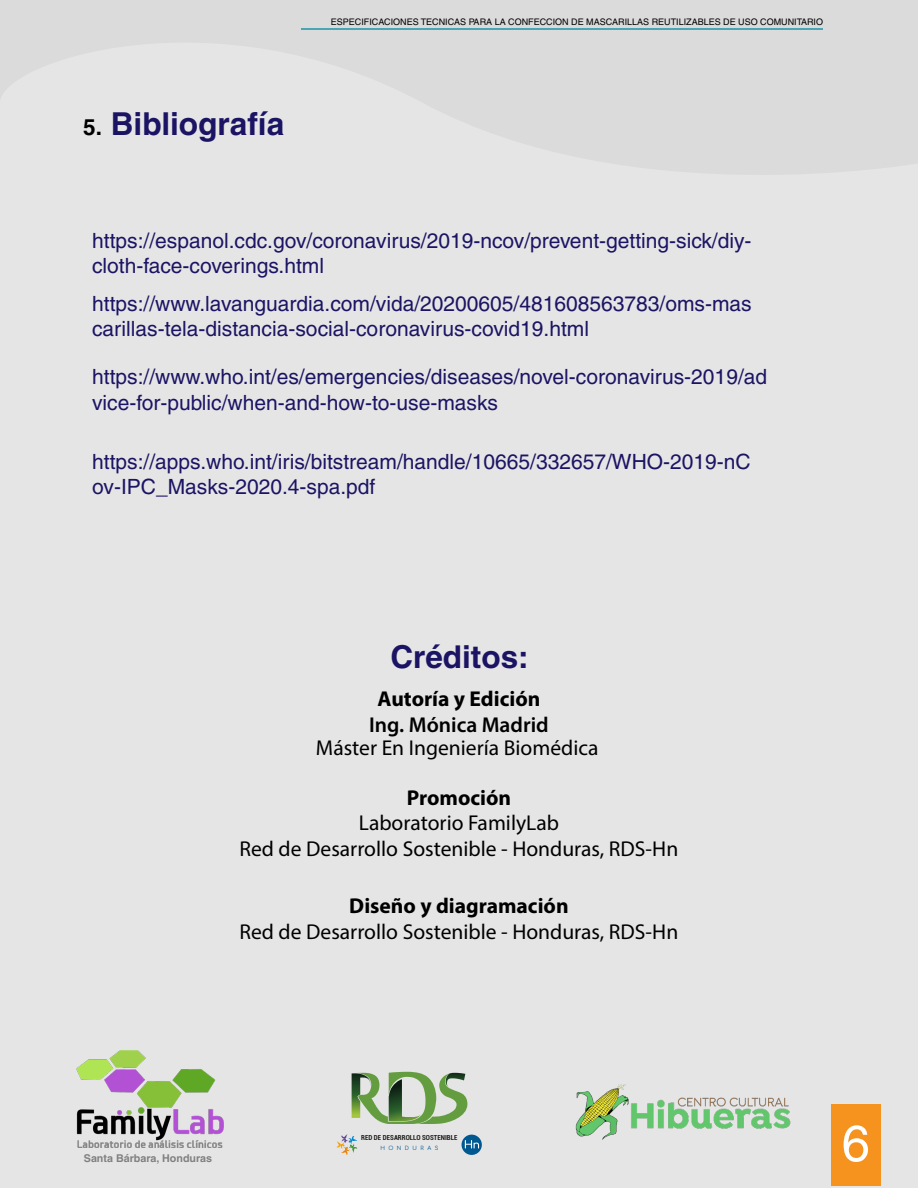
<style>
.page{position:relative;width:918px;height:1188px;background:#fff}
.page>*{position:absolute;margin:0;border:0;box-sizing:border-box;transform-origin:0 0}
.t1{font:50.85px "Helvetica";color:#fff}
.t2{font:700 31.65px "Helvetica";color:#1b1464}
.t3{font:700 31.5px "Helvetica";color:#1b1464}
.t4{font:21.6px "Myriad Pro";color:#000}
.t5{font:700 21.6px "Myriad Pro";color:#000}
.t6{font:600 21.6px "Myriad Pro";color:#000}
.t7{font:21px/25.2px "Helvetica";color:#1b1464}
.t8{font:700 10.8px "Helvetica";color:#808080}
.t9{font:9px "Helvetica";color:#000}
.t10{font:700 condensed 6.9px "Roboto";letter-spacing:.005em;color:#1d1d1b}
.t11{font:5.4px "Comfortaa";letter-spacing:.635em;color:#005890}
.s1{font-size:22.5px;color:#000}
</style>
<div class="page">
<div style="left:1px;top:0;width:917px;height:1188px;background:#e5e5e5"></div>
<hr style="left:301px;top:28px;width:522px;height:2px;background:#4aa6b5">
<div style="left:831px;top:1104px;width:50px;height:82px;background:#f6921e"></div>
<img style="left:575px;top:1084px;width:216px;height:56px">
<img style="left:76px;top:1050px;width:148px;height:98px">
<svg style="left:352px;top:1072px;width:116px;height:52px"></svg>
<svg style="left:337px;top:1134px;width:20px;height:21px"></svg>
<div style="left:462px;top:1135px;width:20px;height:20px;background:#005890;border-radius:50%"></div>
<svg style="left:465px;top:1140px;width:14px;height:9px"></svg>
<h2 class="t2" style="left:83px;top:105px;width:203px"><span class="s1">5.</span> Bibliografía</h2>
<p class="t9" style="left:331px;top:17px;width:494px">ESPECIFICACIONES TECNICAS PARA LA CONFECCION DE MASCARILLAS REUTILIZABLES DE USO COMUNITARIO</p>
<p class="t7" style="left:92px;top:228px;width:661px">https://espanol.cdc.gov/coronavirus/2019-ncov/prevent-getting-sick/diy&shy;cloth-face-coverings.html</p>
<p class="t7" style="left:92px;top:291px;width:661px">https://www.lavanguardia.com/vida/20200605/481608563783/oms-mas carillas-tela-distancia-social-coronavirus-covid19.html</p>
<p class="t7" style="left:92px;top:364px;width:677px">https://www.who.int/es/emergencies/diseases/novel-coronavirus-2019/ad vice-for-public/when-and-how-to-use-masks</p>
<p class="t7" style="left:92px;top:449px;width:660px">https://apps.who.int/iris/bitstream/handle/10665/332657/WHO-2019-nC ov-IPC_Masks-2020.4-spa.pdf</p>
<h3 class="t3" style="left:391px;top:637px;width:140px">Créditos:</h3>
<p class="t5" style="left:378px;top:685px;width:164px">Autoría y Edición</p>
<p class="t6" style="left:369px;top:711px;width:181px">Ing. Mónica Madrid</p>
<p class="t4" style="left:316px;top:734px;width:284px">Máster En Ingeniería Biomédica</p>
<p class="t5" style="left:407px;top:784px;width:106px">Promoción</p>
<p class="t4" style="left:359px;top:810px;width:202px">Laboratorio FamilyLab</p>
<p class="t4" style="left:239px;top:835px;width:440px">Red de Desarrollo Sostenible - Honduras, RDS-Hn</p>
<p class="t5" style="left:349px;top:891px;width:221px">Diseño y diagramación</p>
<p class="t4" style="left:239px;top:918px;width:440px">Red de Desarrollo Sostenible - Honduras, RDS-Hn</p>
<p class="t8" style="left:84px;top:1152px;width:130px">Santa Bárbara, Honduras</p>
<p class="t10" style="left:361px;top:1133px;width:98px">RED DE DESARROLLO SOSTENIBLE</p>
<p class="t11" style="left:380px;top:1144px;width:60px">HONDURAS</p>
<h1 class="t1" style="left:842px;top:1114px;width:30px">6</h1>
</div>
